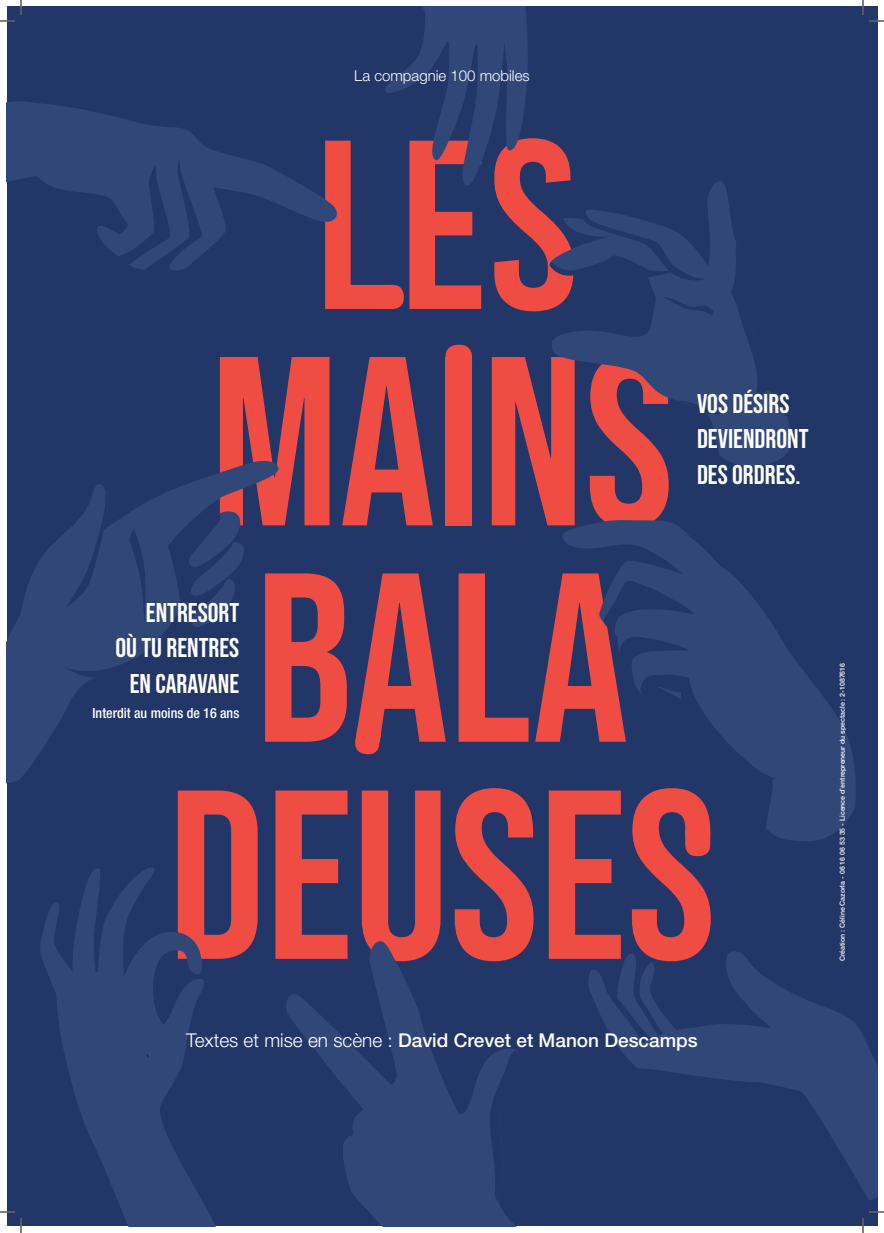
<style>
.page{position:relative;width:884px;height:1233px;background:#fff}
.page>*{position:absolute;margin:0;border:0;box-sizing:border-box;transform-origin:0 0}
.t1{font:240.4px/216.7px "Bebas Neue";color:#ef4d44;text-align:center}
.t2{font:240.4px "Bebas Kai";color:#ef4d44}
.t3{font:27px/35.6px "Bebas Neue";color:#fff}
.t4{font:500 19px "Helvetica Neue LT Std";color:#fff}
.t5{font:300 15px "Helvetica Neue LT Std";color:#fff}
.t6{font:500 condensed 14px "Helvetica Neue LT Std";color:#fff}
.t7{font:500 7px "Helvetica Neue LT Std";color:#fff}
.s1{font-weight:300}
</style>
<div class="page">
<div style="left:7px;top:7px;width:870px;height:1219px;background:#223668"></div>
<svg style="left:708px;top:181px;width:82px;height:285px;fill:#314777"></svg>
<svg style="left:551px;top:209px;width:236px;height:209px"></svg>
<svg style="left:7px;top:461px;width:271px;height:322px"></svg>
<svg style="left:18px;top:482px;width:234px;height:196px"></svg>
<svg style="left:7px;top:101px;width:330px;height:152px"></svg>
<svg style="left:44px;top:159px;width:159px;height:111px"></svg>
<svg style="left:588px;top:951px;width:289px;height:249px"></svg>
<svg style="left:593px;top:951px;width:102px;height:109px"></svg>
<svg style="left:385px;top:7px;width:143px;height:179px"></svg>
<svg style="left:40px;top:868px;width:175px;height:358px"></svg>
<svg style="left:286px;top:941px;width:230px;height:285px"></svg>
<svg style="left:489px;top:1050px;width:28px;height:152px"></svg>
<svg style="left:341px;top:1110px;width:33px;height:75px"></svg>
<svg style="left:563px;top:520px;width:293px;height:322px"></svg>
<svg style="left:603px;top:533px;width:173px;height:250px"></svg>
<div style="left:685px;top:822px;width:25px;height:34px;background:#ef4d44;border-radius:11px"></div>
<div style="left:446px;top:345px;width:26px;height:36px;background:#ef4d44;border-radius:12px"></div>
<svg style="left:355px;top:721px;width:26px;height:34px"></svg>
<div style="left:371px;top:285px;width:33px;height:24px;background:#ef4d44;border-radius:11px"></div>
<svg style="left:0;top:1211px;width:15px;height:1px"></svg>
<svg style="left:869px;top:1211px;width:15px;height:1px"></svg>
<svg style="left:0;top:0;width:22px;height:22px"></svg>
<svg style="left:20px;top:1218px;width:2px;height:15px"></svg>
<svg style="left:862px;top:0;width:22px;height:22px"></svg>
<svg style="left:862px;top:1218px;width:2px;height:15px"></svg>
<h3 class="t5" style="left:354px;top:66px;width:177px">La compagnie 100 mobiles</h3>
<h1 class="t2" style="left:311px;top:97px;width:265px">LES</h1>
<h1 class="t1" style="left:168px;top:331px;width:549px">MAINS<br>BALA<br>DEUSES</h1>
<h2 class="t3" style="left:697px;top:385px;width:113px">VOS DÉSIRS<br>DEVIENDRONT<br>DES ORDRES.</h2>
<h2 class="t3" style="left:115px;top:594px;width:125px;text-align:right">ENTRESORT<br>OÙ TU RENTRES<br>EN CARAVANE</h2>
<h3 class="t6" style="left:92px;top:705px;width:148px">Interdit au moins de 16 ans</h3>
<h3 class="t4" style="left:186px;top:1028px;width:513px"><span class="s1">Textes et mise en scène :</span> David Crevet et Manon Descamps</h3>
<p class="t7" style="left:838px;top:961px;width:300px;rotate:-90deg">Création : Céline Cazorla - 06 16 06 53 35 - Licence d’entrepreneur du spectacle : 2-1087616</p>
</div>
